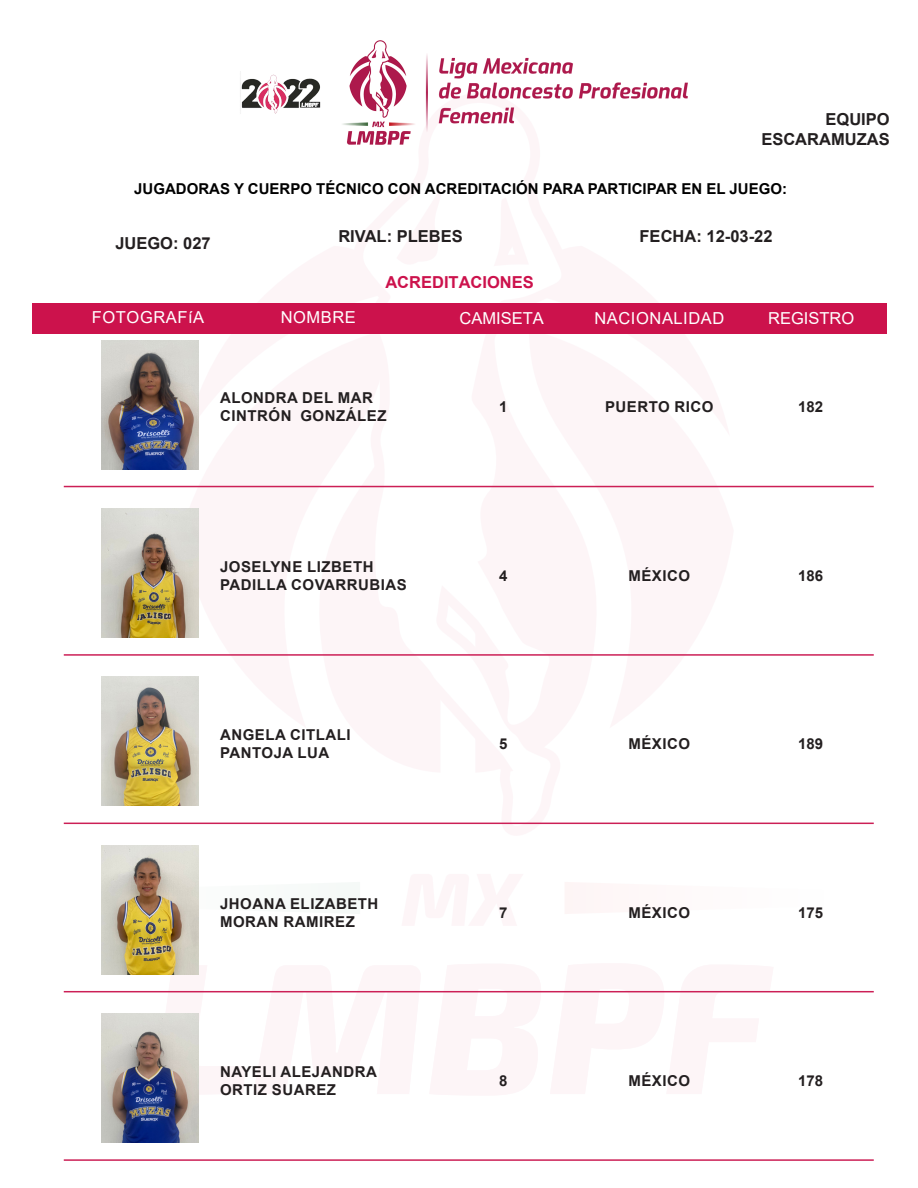
<style>
.page{position:relative;width:918px;height:1188px;background:#fff}
.page>*{position:absolute;margin:0;border:0;box-sizing:border-box;transform-origin:0 0}
.t1{font:700 16.5px/19.8px "Arial";color:#231f20;text-align:right}
.t2{font:16.5px "Arial";letter-spacing:.035em;color:#fff}
.t3{font:16.5px "Arial";color:#fff}
.t4{font:700 16.5px "Arial";color:#cc124c}
.t5{font:700 15px/18px "Arial";letter-spacing:.035em;color:#231f20}
.t6{font:700 15px "Arial";color:#000}
</style>
<div class="page">
<svg style="left:146px;top:953px;width:639px;height:153px"></svg>
<svg style="left:101px;top:871px;width:98px;height:54px"></svg>
<svg style="left:360px;top:485px;width:204px;height:340px"></svg>
<div style="left:33px;top:303px;width:854px;height:31px;background:#cc124c"></div>
<img style="left:240px;top:40px;width:447px;height:105px">
<img style="left:102px;top:340px;width:96px;height:129px">
<hr style="left:64px;top:486px;width:810px;height:1px;background:#cc1f56">
<img style="left:102px;top:509px;width:96px;height:129px">
<hr style="left:64px;top:654px;width:810px;height:2px;background:#cc1f56">
<img style="left:102px;top:677px;width:96px;height:129px">
<hr style="left:64px;top:823px;width:810px;height:1px;background:#cc1f56">
<img style="left:102px;top:845px;width:96px;height:129px">
<hr style="left:64px;top:991px;width:810px;height:1px;background:#cc1f56">
<img style="left:102px;top:1014px;width:96px;height:129px">
<hr style="left:64px;top:1159px;width:810px;height:2px;background:#cc1f56">
<p class="t1" style="left:761px;top:110px;width:130px">EQUIPO<br>ESCARAMUZAS</p>
<p class="t6" style="left:134px;top:178px;width:654px">JUGADORAS Y CUERPO TÉCNICO CON ACREDITACIÓN PARA PARTICIPAR EN EL JUEGO:</p>
<p class="t1" style="left:115px;top:233px;width:97px">JUEGO: 027</p>
<p class="t1" style="left:338px;top:227px;width:126px">RIVAL: PLEBES</p>
<p class="t1" style="left:640px;top:227px;width:134px">FECHA: 12-03-22</p>
<p class="t4" style="left:385px;top:271px;width:150px">ACREDITACIONES</p>
<p class="t2" style="left:92px;top:306px;width:114px">FOTOGRAFíA</p>
<p class="t2" style="left:281px;top:306px;width:77px">NOMBRE</p>
<p class="t3" style="left:460px;top:307px;width:86px">CAMISETA</p>
<p class="t3" style="left:768px;top:307px;width:88px">REGISTRO</p>
<p class="t2" style="left:594px;top:307px;width:131px">NACIONALIDAD</p>
<p class="t5" style="left:220px;top:389px;width:154px">ALONDRA DEL MAR</p>
<p class="t5" style="left:220px;top:407px;width:168px">CINTRÓN GONZÁLEZ</p>
<p class="t5" style="left:211px;top:390px;width:182px">&lt;&lt;N MB E COMPLETO (APELLIDOS)&gt;&gt;</p>
<p class="t5" style="left:220px;top:558px;width:155px">JOSELYNE LIZBETH</p>
<p class="t5" style="left:220px;top:576px;width:188px">PADILLA COVARRUBIAS</p>
<p class="t5" style="left:220px;top:726px;width:132px">ANGELA CITLALI</p>
<p class="t5" style="left:220px;top:744px;width:111px">PANTOJA LUA</p>
<p class="t5" style="left:220px;top:894px;width:160px">JHOANA ELIZABETH</p>
<p class="t5" style="left:220px;top:912px;width:136px">MORAN RAMIREZ</p>
<p class="t5" style="left:220px;top:1063px;width:159px">NAYELI ALEJANDRA</p>
<p class="t5" style="left:220px;top:1081px;width:118px">ORTIZ SUAREZ</p>
<p class="t5" style="left:499px;top:398px;width:10px">1</p>
<p class="t5" style="left:605px;top:398px;width:110px">PUERTO RICO</p>
<p class="t5" style="left:798px;top:398px;width:27px">182</p>
<p class="t5" style="left:499px;top:567px;width:10px">4</p>
<p class="t5" style="left:628px;top:567px;width:63px">MÉXICO</p>
<p class="t5" style="left:798px;top:567px;width:27px">186</p>
<p class="t5" style="left:499px;top:735px;width:10px">5</p>
<p class="t5" style="left:628px;top:735px;width:63px">MÉXICO</p>
<p class="t5" style="left:798px;top:735px;width:27px">189</p>
<p class="t5" style="left:499px;top:903px;width:10px">7</p>
<p class="t5" style="left:628px;top:903px;width:63px">MÉXICO</p>
<p class="t5" style="left:798px;top:903px;width:27px">175</p>
<p class="t5" style="left:499px;top:1072px;width:10px">8</p>
<p class="t5" style="left:628px;top:1072px;width:63px">MÉXICO</p>
<p class="t5" style="left:798px;top:1072px;width:27px">178</p>
</div>
